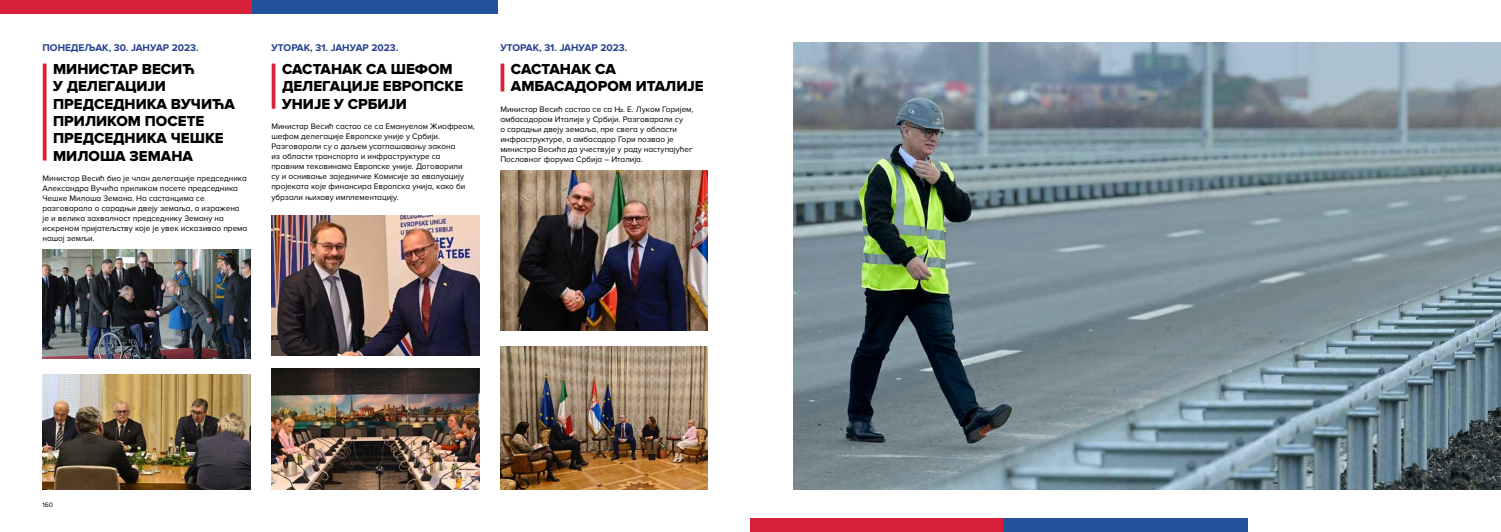
<style>
.page{position:relative;width:1501px;height:532px;background:#fff}
.page>*{position:absolute;margin:0;border:0;box-sizing:border-box;transform-origin:0 0}
.t1{font:15px/17.2px "Proxima Nova A Extrabld";color:#000}
.t2{font:700 10.12px "Proxima Nova A";color:#25408f}
.t3{font:8.25px/9.9px "Proxima Nova A";color:#000}
.t4{font:6.75px "Proxima Nova A";color:#000}
</style>
<div class="page">
<div style="left:251px;top:0;width:253px;height:14px;background:#22529c"></div>
<div style="left:0;top:0;width:252px;height:14px;background:#d81f38"></div>
<div style="left:498px;top:0;width:252px;height:14px;background:#fff"></div>
<div style="left:1002px;top:517px;width:252px;height:14px;background:#22529c"></div>
<div style="left:750px;top:517px;width:253px;height:14px;background:#d81f38"></div>
<div style="left:1248px;top:517px;width:253px;height:14px;background:#fff"></div>
<svg style="left:43px;top:64px;width:4px;height:96px"></svg>
<img style="left:43px;top:249px;width:207px;height:110px">
<img style="left:43px;top:374px;width:207px;height:115px">
<hr style="left:272px;top:64px;width:3px;height:45px;background:#d81f38">
<img style="left:271px;top:216px;width:208px;height:139px">
<img style="left:271px;top:368px;width:208px;height:121px">
<hr style="left:501px;top:64px;width:3px;height:27px;background:#d81f38">
<img style="left:500px;top:171px;width:208px;height:160px">
<img style="left:500px;top:346px;width:208px;height:143px">
<img style="left:793px;top:43px;width:708px;height:446px">
<p class="t2" style="left:43px;top:41px;width:158px">ПОНЕДЕЉАК, 30. ЈАНУАР 2023.</p>
<h1 class="t1" style="left:53px;top:61px;width:183px">МИНИСТАР ВЕСИЋ<br>У ДЕЛЕГАЦИЈИ<br>ПРЕДСЕДНИКА ВУЧИЋА<br>ПРИЛИКОМ ПОСЕТЕ<br>ПРЕДСЕДНИКА ЧЕШКЕ<br>МИЛОША ЗЕМАНА</h1>
<p class="t3" style="left:43px;top:173px;width:206px">Министар Весић био је члан делегације председника Александра Вучића приликом посете председника Чешке Милоша Земана. На састанцима се разговарало о сарадњи двеју земаља, а изражена је и велика захвалност председнику Земану на искреном пријатељству које је увек исказивао према</p>
<p class="t3" style="left:43px;top:234px;width:54px">нашој земљи.</p>
<p class="t2" style="left:271px;top:41px;width:129px">УТОРАК, 31. ЈАНУАР 2023.</p>
<h1 class="t1" style="left:282px;top:61px;width:183px">САСТАНАК СА ШЕФОМ<br>ДЕЛЕГАЦИЈЕ ЕВРОПСКЕ<br>УНИЈЕ У СРБИЈИ</h1>
<p class="t3" style="left:271px;top:122px;width:205px">Министар Весић састао се са Емануелом Жиофреом, шефом делегације Европске уније у Србији.<br>Разговарали су о даљем усаглашавању закона<br>из области транспорта и инфраструктуре са правним тековинама Европске уније. Договорили<br>су и оснивање заједничке Комисије за евалуацију пројеката које финансира Европска унија, како би</p>
<p class="t3" style="left:271px;top:192px;width:129px">убрзали њихову имплементацију.</p>
<p class="t2" style="left:500px;top:41px;width:129px">УТОРАК, 31. ЈАНУАР 2023.</p>
<h1 class="t1" style="left:511px;top:61px;width:194px">САСТАНАК СА<br>АМБАСАДОРОМ ИТАЛИЈЕ</h1>
<p class="t3" style="left:500px;top:104px;width:195px">Министар Весић састао се са Њ. Е. Луком Горијем, амбасадором Италије у Србији. Разговарали су<br>о сарадњи двеју земаља, пре свега у области инфраструктуре, а амбасадор Гори позвао је министра Весића да учествује у раду наступајућег</p>
<p class="t3" style="left:500px;top:155px;width:144px">Пословног форума Србија – Италија.</p>
<p class="t4" style="left:43px;top:500px;width:12px">160</p>
</div>
